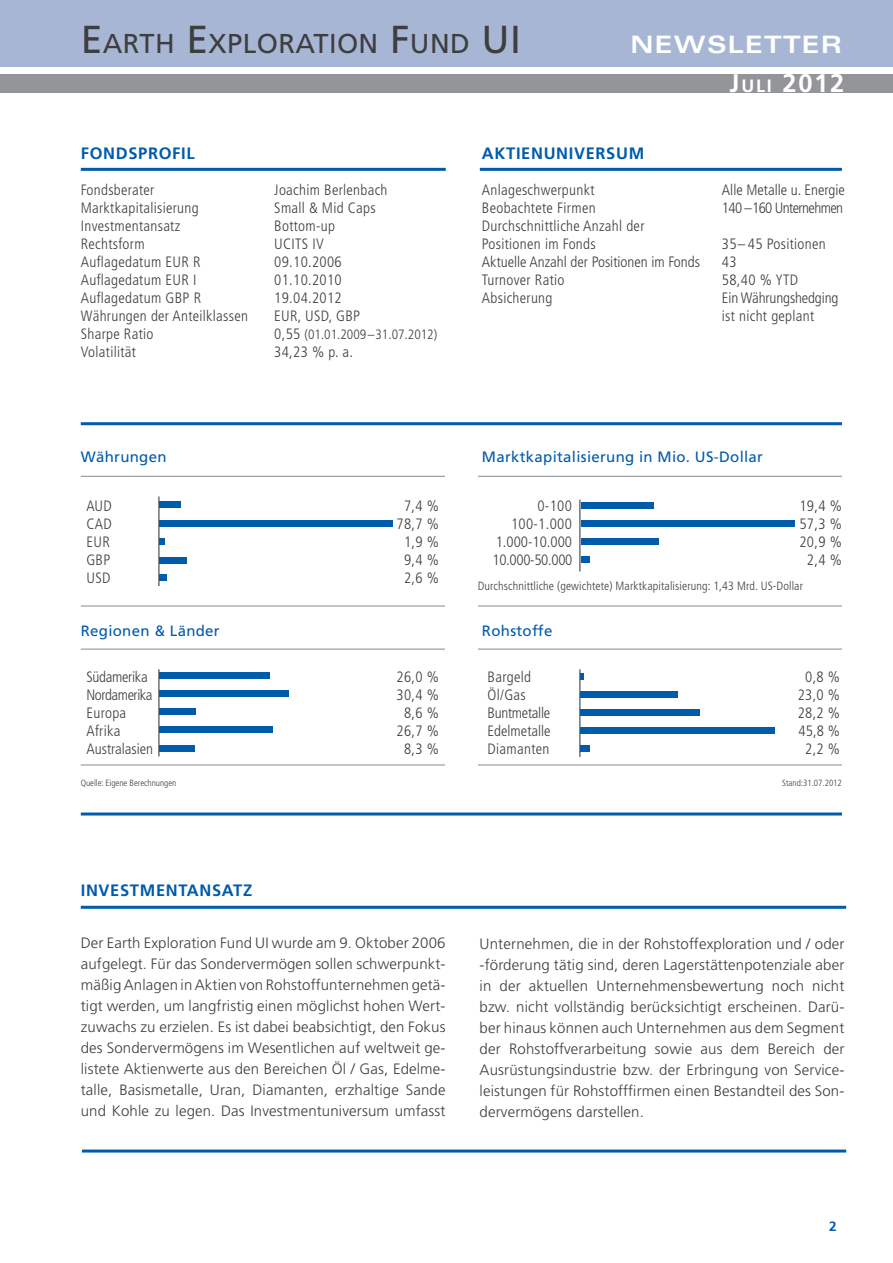
<style>
.page{position:relative;width:893px;height:1263px;background:#fff}
.page>*{position:absolute;margin:0;border:0;box-sizing:border-box;transform-origin:0 0}
.t1{font:27.3px "Frutiger LT";letter-spacing:.015em;color:#3e3e3f}
.t2{font:700 25.5px "Frutiger LT";color:#fff}
.t3{font:700 expanded 24px "Univers";letter-spacing:.05em;color:#fff}
.t4{font:700 16.5px "Frutiger LT";letter-spacing:.04em;color:#015bab}
.t5{font:300 15px/21px "Frutiger LT";letter-spacing:.01em;color:#3e3e3f;text-align:justify}
.t6{font:300 condensed 15px "Frutiger LT";letter-spacing:.02em;color:#3e3e3f}
.t7{font:300 condensed 15px "Frutiger LT";color:#3e3e3f}
.t8{font:15px "Frutiger LT";letter-spacing:.02em;color:#015bab}
.t9{font:300 condensed 15px "Frutiger LT";letter-spacing:-.02em;color:#3e3e3f}
.t10{font:300 condensed 15px "Frutiger LT";letter-spacing:-.04em;color:#3e3e3f}
.t11{font:300 condensed 15px "Frutiger LT";letter-spacing:-.01em;color:#3e3e3f}
.t12{font:300 condensed 15px "Frutiger LT";letter-spacing:-.03em;color:#3e3e3f}
.t13{font:300 condensed 13.5px "Frutiger LT";color:#3e3e3f}
.t14{font:700 13.5px "Frutiger LT";color:#015bab}
.t15{font:300 condensed 12px "Frutiger LT";letter-spacing:.01em;color:#3e3e3f}
.t16{font:300 condensed 9px "Frutiger LT";color:#3e3e3f}
.s1{font-size:39px}
.s2{font-size:15px}
.s3{font-size:17.85px}
</style>
<div class="page">
<hr style="left:81px;top:812px;width:761px;height:3px;background:#015bab">
<hr style="left:81px;top:422px;width:761px;height:3px;background:#015bab">
<hr style="left:81px;top:476px;width:761px;height:1px;background:#939598">
<hr style="left:81px;top:605px;width:761px;height:2px;background:#939598">
<hr style="left:81px;top:648px;width:761px;height:2px;background:#939598">
<hr style="left:81px;top:764px;width:761px;height:1px;background:#939598">
<div style="left:445px;top:454px;width:32px;height:345px;background:#fff"></div>
<div style="left:0;top:0;width:893px;height:67px;background:#a7b6d4"></div>
<div style="left:0;top:74px;width:893px;height:19px;background:#939598"></div>
<hr style="left:81px;top:168px;width:761px;height:3px;background:#015bab">
<svg style="left:80px;top:475px;width:88px;height:2px"></svg>
<div style="left:446px;top:140px;width:34px;height:39px;background:#fff"></div>
<hr style="left:81px;top:906px;width:765px;height:3px;background:#015bab">
<hr style="left:82px;top:1149px;width:764px;height:3px;background:#015bab">
<hr style="left:158px;top:496px;width:2px;height:90px;background:#6a747b">
<div style="left:159px;top:501px;width:22px;height:7px;background:#015bab"></div>
<div style="left:159px;top:520px;width:234px;height:6px;background:#015bab"></div>
<div style="left:159px;top:538px;width:6px;height:7px;background:#015bab"></div>
<div style="left:159px;top:557px;width:28px;height:7px;background:#015bab"></div>
<div style="left:159px;top:574px;width:8px;height:7px;background:#015bab"></div>
<hr style="left:579px;top:500px;width:2px;height:72px;background:#6a747b">
<div style="left:581px;top:502px;width:72px;height:7px;background:#015bab"></div>
<div style="left:581px;top:520px;width:213px;height:7px;background:#015bab"></div>
<div style="left:581px;top:538px;width:78px;height:7px;background:#015bab"></div>
<div style="left:581px;top:556px;width:9px;height:7px;background:#015bab"></div>
<hr style="left:158px;top:669px;width:2px;height:87px;background:#6a747b">
<div style="left:160px;top:672px;width:110px;height:6px;background:#015bab"></div>
<div style="left:160px;top:690px;width:129px;height:7px;background:#015bab"></div>
<div style="left:160px;top:708px;width:36px;height:7px;background:#015bab"></div>
<div style="left:160px;top:726px;width:113px;height:7px;background:#015bab"></div>
<div style="left:160px;top:745px;width:35px;height:7px;background:#015bab"></div>
<hr style="left:579px;top:669px;width:2px;height:88px;background:#6a747b">
<div style="left:580px;top:691px;width:98px;height:7px;background:#015bab"></div>
<div style="left:580px;top:709px;width:120px;height:7px;background:#015bab"></div>
<div style="left:580px;top:727px;width:195px;height:7px;background:#015bab"></div>
<svg style="left:580px;top:673px;width:4px;height:7px"></svg>
<div style="left:580px;top:745px;width:10px;height:7px;background:#015bab"></div>
<p class="t1" style="left:81px;top:27px;width:418px"><span class="s1">E</span>ARTH <span class="s1">E</span>XPLORATION <span class="s1">F</span>UND <span class="s1">UI</span></p>
<p class="t3" style="left:631px;top:31px;width:213px">NEWSLETTER</p>
<p class="t4" style="left:81px;top:144px;width:115px">FONDSPROFIL</p>
<p class="t6" style="left:81px;top:181px;width:75px">Fondsberater</p>
<p class="t6" style="left:274px;top:181px;width:115px">Joachim Berlenbach</p>
<p class="t6" style="left:81px;top:199px;width:119px">Marktkapitalisierung</p>
<p class="t6" style="left:274px;top:199px;width:103px">Small &amp; Mid Caps</p>
<p class="t6" style="left:81px;top:217px;width:101px">Investmentansatz</p>
<p class="t6" style="left:274px;top:217px;width:62px">Bottom-up</p>
<p class="t6" style="left:81px;top:235px;width:65px">Rechtsform</p>
<p class="t6" style="left:274px;top:235px;width:51px">UCITS IV</p>
<p class="t6" style="left:81px;top:253px;width:121px">Auflagedatum EUR R</p>
<p class="t6" style="left:274px;top:253px;width:69px">09.10.2006</p>
<p class="t6" style="left:81px;top:271px;width:117px">Auflagedatum EUR I</p>
<p class="t6" style="left:274px;top:271px;width:69px">01.10.2010</p>
<p class="t6" style="left:81px;top:289px;width:122px">Auflagedatum GBP R</p>
<p class="t6" style="left:274px;top:289px;width:69px">19.04.2012</p>
<p class="t6" style="left:81px;top:307px;width:169px">Währungen der Anteilklassen</p>
<p class="t6" style="left:274px;top:307px;width:87px">EUR, USD, GBP</p>
<p class="t6" style="left:81px;top:325px;width:74px">Sharpe Ratio</p>
<p class="t13" style="left:274px;top:327px;width:164px"><span class="s2">0,55</span> (01.01.2009–31.07.2012)</p>
<p class="t6" style="left:81px;top:343px;width:57px">Volatilität</p>
<p class="t6" style="left:274px;top:343px;width:80px">34,23 % p. a.</p>
<p class="t8" style="left:81px;top:447px;width:87px">Währungen</p>
<p class="t6" style="left:86px;top:497px;width:27px">AUD</p>
<p class="t6" style="left:404px;top:497px;width:37px">7,4 %</p>
<p class="t6" style="left:86px;top:515px;width:27px">CAD</p>
<p class="t6" style="left:396px;top:515px;width:44px">78,7 %</p>
<p class="t6" style="left:86px;top:533px;width:25px">EUR</p>
<p class="t6" style="left:404px;top:533px;width:37px">1,9 %</p>
<p class="t6" style="left:86px;top:551px;width:25px">GBP</p>
<p class="t6" style="left:404px;top:551px;width:37px">9,4 %</p>
<p class="t6" style="left:86px;top:569px;width:25px">USD</p>
<p class="t6" style="left:404px;top:569px;width:37px">2,6 %</p>
<p class="t2" style="left:730px;top:69px;width:116px">J<span class="s3">uli</span> 2012</p>
<p class="t4" style="left:482px;top:144px;width:164px">AKTIENUNIVERSUM</p>
<p class="t6" style="left:482px;top:181px;width:114px">Anlageschwerpunkt</p>
<p class="t7" style="left:722px;top:181px;width:125px">Alle Metalle u. Energie</p>
<p class="t6" style="left:482px;top:199px;width:115px">Beobachtete Firmen</p>
<p class="t10" style="left:722px;top:199px;width:123px">140 –160 Unternehmen</p>
<p class="t6" style="left:482px;top:217px;width:164px">Durchschnittliche Anzahl der</p>
<p class="t6" style="left:482px;top:235px;width:115px">Positionen im Fonds</p>
<p class="t6" style="left:722px;top:235px;width:105px">35– 45 Positionen</p>
<p class="t7" style="left:482px;top:253px;width:220px">Aktuelle Anzahl der Positionen im Fonds</p>
<p class="t6" style="left:722px;top:253px;width:16px">43</p>
<p class="t6" style="left:482px;top:271px;width:84px">Turnover Ratio</p>
<p class="t6" style="left:722px;top:271px;width:78px">58,40 % YTD</p>
<p class="t6" style="left:482px;top:289px;width:72px">Absicherung</p>
<p class="t11" style="left:722px;top:289px;width:118px">Ein Währungshedging</p>
<p class="t6" style="left:722px;top:307px;width:94px">ist nicht geplant</p>
<p class="t8" style="left:482px;top:447px;width:283px">Marktkapitalisierung in Mio. US-Dollar</p>
<p class="t6" style="left:537px;top:497px;width:36px">0-100</p>
<p class="t6" style="left:799px;top:497px;width:44px">19,4 %</p>
<p class="t6" style="left:511px;top:515px;width:62px">100-1.000</p>
<p class="t6" style="left:799px;top:515px;width:44px">57,3 %</p>
<p class="t6" style="left:496px;top:533px;width:78px">1.000-10.000</p>
<p class="t6" style="left:799px;top:533px;width:44px">20,9 %</p>
<p class="t9" style="left:492px;top:551px;width:82px">10.000-50.000</p>
<p class="t6" style="left:807px;top:551px;width:37px">2,4 %</p>
<p class="t15" style="left:478px;top:579px;width:327px">Durchschnittliche (gewichtete) Marktkapitalisierung: 1,43 Mrd. US-Dollar</p>
<p class="t8" style="left:81px;top:622px;width:140px">Regionen &amp; Länder</p>
<p class="t8" style="left:482px;top:622px;width:72px">Rohstoffe</p>
<p class="t9" style="left:86px;top:668px;width:63px">Südamerika</p>
<p class="t6" style="left:396px;top:668px;width:44px">26,0 %</p>
<p class="t12" style="left:86px;top:686px;width:68px">Nordamerika</p>
<p class="t6" style="left:396px;top:686px;width:44px">30,4 %</p>
<p class="t6" style="left:86px;top:704px;width:41px">Europa</p>
<p class="t6" style="left:404px;top:704px;width:37px">8,6 %</p>
<p class="t6" style="left:86px;top:722px;width:36px">Afrika</p>
<p class="t6" style="left:396px;top:722px;width:44px">26,7 %</p>
<p class="t7" style="left:86px;top:740px;width:68px">Australasien</p>
<p class="t6" style="left:404px;top:740px;width:37px">8,3 %</p>
<p class="t6" style="left:488px;top:668px;width:45px">Bargeld</p>
<p class="t6" style="left:805px;top:668px;width:37px">0,8 %</p>
<p class="t6" style="left:488px;top:686px;width:40px">Öl/Gas</p>
<p class="t6" style="left:798px;top:686px;width:44px">23,0 %</p>
<p class="t9" style="left:488px;top:704px;width:64px">Buntmetalle</p>
<p class="t6" style="left:798px;top:704px;width:44px">28,2 %</p>
<p class="t7" style="left:488px;top:722px;width:65px">Edelmetalle</p>
<p class="t6" style="left:798px;top:722px;width:43px">45,8 %</p>
<p class="t6" style="left:488px;top:740px;width:63px">Diamanten</p>
<p class="t6" style="left:805px;top:740px;width:37px">2,2 %</p>
<p class="t16" style="left:81px;top:778px;width:97px">Quelle: Eigene Berechnungen</p>
<p class="t16" style="left:782px;top:778px;width:61px">Stand:31.07.2012</p>
<p class="t4" style="left:81px;top:880px;width:173px">INVESTMENTANSATZ</p>
<p class="t5" style="left:81px;top:933px;width:366px">Der Earth Exploration Fund UI wurde am 9. Oktober 2006 aufgelegt. Für das Sondervermögen sollen schwerpunkt&shy;mäßig Anlagen in Aktien von Rohstoffunternehmen getä&shy;tigt werden, um langfristig einen möglichst hohen Wert&shy;zuwachs zu erzielen. Es ist dabei beabsichtigt, den Fokus des Sondervermögens im Wesentlichen auf weltweit ge&shy;listete Aktienwerte aus den Bereichen Öl / Gas, Edelme&shy;talle, Basismetalle, Uran, Diamanten, erzhaltige Sande und Kohle zu legen. Das Investmentuniversum umfasst</p>
<p class="t5" style="left:480px;top:933px;width:366px">Unternehmen, die in der Rohstoffexploration und / oder -förderung tätig sind, deren Lagerstättenpotenziale aber in der aktuellen Unternehmensbewertung noch nicht bzw. nicht vollständig berücksichtigt erscheinen. Darü&shy;ber hinaus können auch Unternehmen aus dem Segment der Rohstoffverarbeitung sowie aus dem Bereich der Ausrüstungsindustrie bzw. der Erbringung von Service&shy;leistungen für Rohstofffirmen einen Bestandteil des Son&shy;dervermögens darstellen.</p>
<p class="t14" style="left:829px;top:1218px;width:9px">2</p>
</div>
